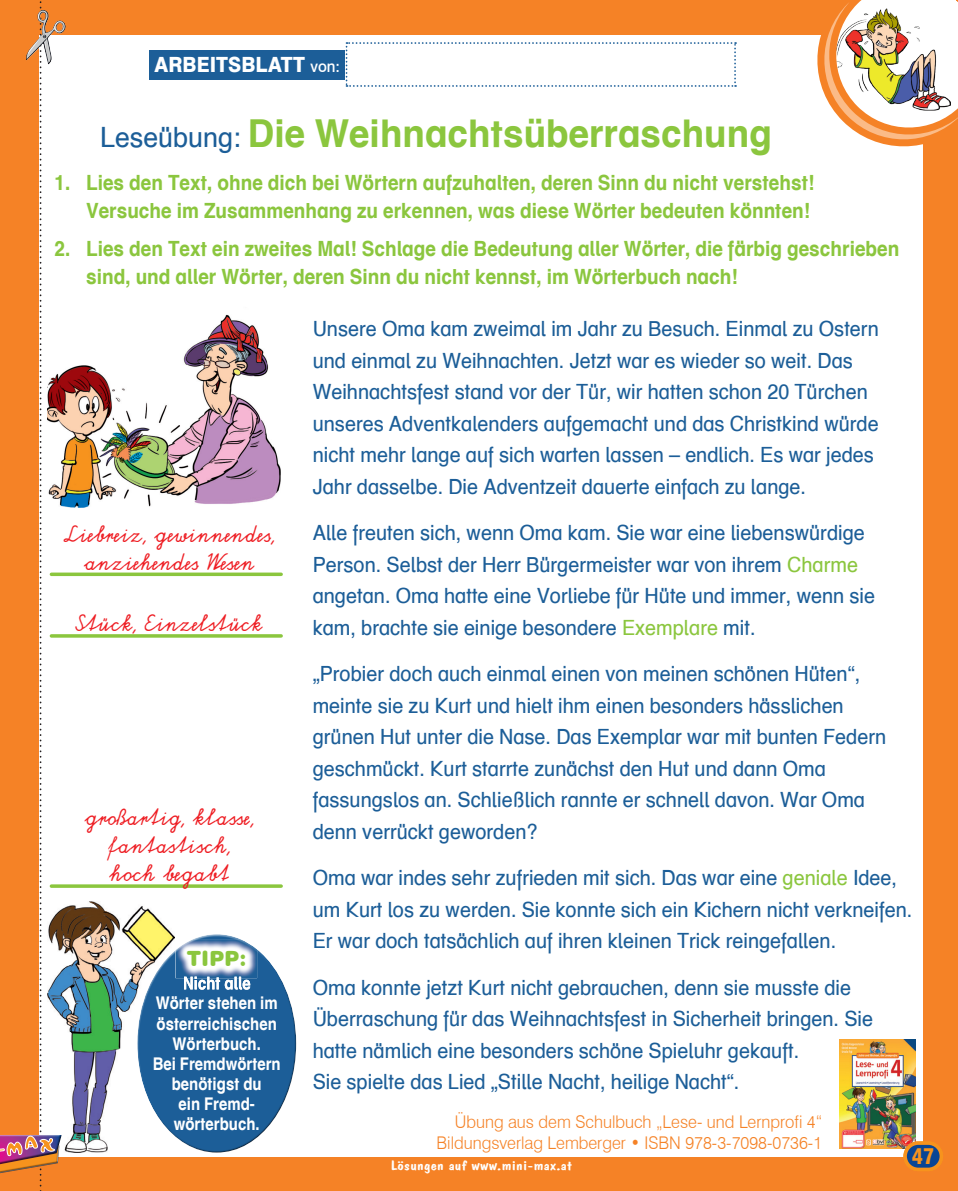
<style>
.page{position:relative;width:958px;height:1191px;background:#fff}
.page>*{position:absolute;margin:0;border:0;box-sizing:border-box;transform-origin:0 0}
.t1{font:38.5px "Schulbuch Nord OE Bold";color:#8bc63e;scale:.95 1}
.t2{font:21px/31.5px "Schulbuch Nord OE Roman";color:#1c5e98;scale:.94 1}
.t3{font:21px/28px "Schulbuch Nord OE Bold";color:#8bc63e;text-align:right;scale:.9 1}
.t4{font:21px/28px "Schulschrift 95 Normal";color:#ee1d23;text-align:center;scale:1.1 1}
.t5{font:800 21px "Swiss 721 BT";letter-spacing:.005em;color:#fff;scale:.92 1}
.t6{font:21px "Swiss 721 BT Black Rounded";color:#8bc63e;scale:.95 1}
.t7{font:900 condensed 21px "Swiss 721 BT";color:#f7931d}
.t8{font:17.5px/20.1px "Schulbuch Nord OE Bold";color:#fff;text-align:center;scale:.85 1}
.t9{font:300 17.5px/21px "Swiss 721 BT";color:#f58226;text-align:right;scale:.95 1}
.t10{font:14px "Dom Casual BT";letter-spacing:.01em;color:#fff;scale:1.31 1}
.s1{font-weight:500;font-size:15.75px}
.s2{font-family:"Schulbuch Nord OE Roman";font-size:28px;color:#1c5e98}
.s3{color:#8bc63e}
</style>
<div class="page">
<div style="left:0;top:0;width:957px;height:1191px;background:#f58226"></div>
<div style="left:40px;top:35px;width:883px;height:1121px;background:#fff"></div>
<svg style="left:817px;top:0;width:140px;height:147px"></svg>
<div style="left:149px;top:50px;width:309px;height:29px;background:#1c5e98"></div>
<svg style="left:345px;top:42px;width:391px;height:45px"></svg>
<img style="left:62px;top:21px;width:4px;height:12px">
<img style="left:839px;top:1039px;width:76px;height:109px">
<div style="left:905px;top:1143px;width:36px;height:26px;background:#094594;border-radius:13px"></div>
<div style="left:903px;top:1141px;width:40px;height:30px;border:4px solid #f7931d;border-radius:13px"></div>
<img style="left:62px;top:901px;width:108px;height:251px">
<svg style="left:62px;top:572px;width:219px;height:4px"></svg>
<hr style="left:51px;top:634px;width:230px;height:3px;background:#8bc63e">
<svg style="left:62px;top:884px;width:219px;height:4px"></svg>
<img style="left:62px;top:314px;width:219px;height:194px">
<div style="left:135px;top:931px;width:146px;height:174px;background:#fff;opacity:.75"></div>
<div style="left:143px;top:957px;width:154px;height:196px;background:#231f20;opacity:.75"></div>
<div style="left:0;top:1132px;width:63px;height:5px;background:#fff"></div>
<svg style="left:0;top:1px;width:62px;height:1190px"></svg>
<p class="t5" style="left:154px;top:52px;width:203px">ARBEITSBLATT <span class="s1">von:</span></p>
<h1 class="t1" style="left:100px;top:108px;width:708px"><span class="s2">Leseübung:</span> Die Weihnachtsüberraschung</h1>
<p class="t3" style="left:55px;top:168px;width:845px">1. Lies den Text, ohne dich bei Wörtern aufzuhalten, deren Sinn du nicht verstehst!<br>Versuche im Zusammenhang zu erkennen, was diese Wörter bedeuten könnten!</p>
<p class="t3" style="left:86px;top:234px;width:905px;text-align:left;text-indent:-32px">2. Lies den Text ein zweites Mal! Schlage die Bedeutung aller Wörter, die färbig geschrieben sind, und aller Wörter, deren Sinn du nicht kennst, im Wörterbuch nach!</p>
<p class="t4" style="left:64px;top:522px;width:193px">Liebreiz, gewinnendes, anziehendes Wesen</p>
<p class="t4" style="left:76px;top:611px;width:171px">Stück, Einzelstück</p>
<p class="t4" style="left:85px;top:805px;width:155px">großartig, klasse, fantastisch, hoch begabt</p>
<p class="t6" style="left:187px;top:946px;width:63px">TIPP:</p>
<p class="t8" style="left:153px;top:993px;width:152px">Wörter stehen im österreichischen<br>Wörterbuch.<br>Bei Fremdwörtern benötigst du<br>ein Fremd&shy;wörterbuch.</p>
<p class="t2" style="left:313px;top:313px;width:603px">Unsere Oma kam zweimal im Jahr zu Besuch. Einmal zu Ostern und einmal zu Weihnachten. Jetzt war es wieder so weit. Das Weihnachtsfest stand vor der Tür, wir hatten schon 20 Türchen unseres Adventkalenders aufgemacht und das Christkind würde nicht mehr lange auf sich warten lassen – endlich. Es war jedes Jahr dasselbe. Die Adventzeit dauerte einfach zu lange.</p>
<p class="t2" style="left:313px;top:517px;width:599px">Alle freuten sich, wenn Oma kam. Sie war eine liebenswürdige Person. Selbst der Herr Bürgermeister war von ihrem <span class="s3">Charme </span>angetan. Oma hatte eine Vorliebe für Hüte und immer, wenn sie kam, brachte sie einige besondere <span class="s3">Exemplare</span> mit.</p>
<p class="t2" style="left:313px;top:658px;width:611px">„Probier doch auch einmal einen von meinen schönen Hüten“, meinte sie zu Kurt und hielt ihm einen besonders hässlichen grünen Hut unter die Nase. Das Exemplar war mit bunten Federn geschmückt. Kurt starrte zunächst den Hut und dann Oma fassungslos an. Schließlich rannte er schnell davon. War Oma denn verrückt geworden?</p>
<p class="t2" style="left:313px;top:862px;width:639px">Oma war indes sehr zufrieden mit sich. Das war eine <span class="s3">geniale</span> Idee, um Kurt los zu werden. Sie konnte sich ein Kichern nicht verkneifen.<br>Er war doch tatsächlich auf ihren kleinen Trick reingefallen.</p>
<p class="t2" style="left:313px;top:971px;width:597px">Oma konnte jetzt Kurt nicht gebrauchen, denn sie musste die Überraschung für das Weihnachtsfest in Sicherheit bringen. Sie hatte nämlich eine besonders schöne Spieluhr gekauft.<br>Sie spielte das Lied „Stille Nacht, heilige Nacht“.</p>
<p class="t9" style="left:436px;top:1111px;width:407px">Übung aus dem Schulbuch „Lese- und Lernprofi 4“<br>Bildungsverlag Lemberger • ISBN 978-3-7098-0736-1</p>
<p class="t10" style="left:391px;top:1156px;width:140px">Lösungen auf www.mini-max.at</p>
<p class="t7" style="left:911px;top:1144px;width:30px">4747</p>
</div>
